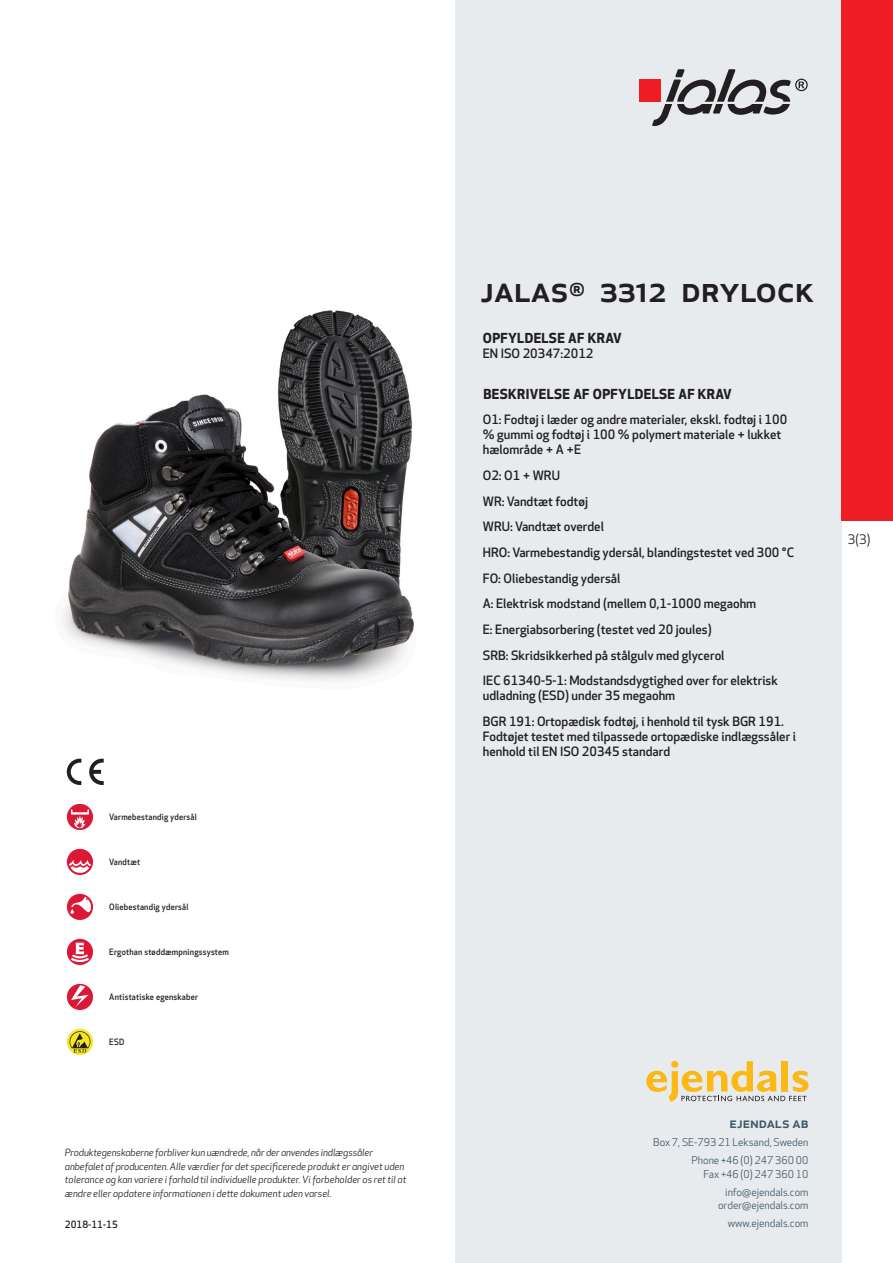
<style>
.page{position:relative;width:893px;height:1263px;background:#fff}
.page>*{position:absolute;margin:0;border:0;box-sizing:border-box;transform-origin:0 0}
.prodname{font:500 36px "Apex New";color:#231f20}
.t1{font:500 15px "Apex New";color:#405968}
.Funktion_body{font:700 13.5px "Apex New";letter-spacing:.025em;color:#231f20}
.t2{font:12.75px "Apex New";color:#231f20}
.Funktion_body-2{font:500 12.6px/15px "Apex New";color:#231f20}
.t3{font:10.5px/18px "Apex New";color:#405968;text-align:right}
.t4{font:italic 9.75px/13.5px "Apex New";color:#231f20}
.t5{font:500 9.75px "Apex New";color:#231f20}
.Artikel{font:500 8.55px "Apex New";letter-spacing:.025em;color:#231f20;scale:.95 1}
</style>
<div class="page">
<div style="left:455px;top:0;width:387px;height:1263px;background:#e8ebee"></div>
<svg style="left:646px;top:1061px;width:162px;height:40px"></svg>
<img style="left:64px;top:310px;width:350px;height:371px">
<div style="left:842px;top:0;width:51px;height:520px;background:#ee1d23"></div>
<div style="left:67px;top:804px;width:26px;height:26px;background:#db1836;border-radius:50%"></div>
<svg style="left:71px;top:809px;width:18px;height:19px"></svg>
<div style="left:67px;top:849px;width:26px;height:26px;background:#db1836;border-radius:50%"></div>
<svg style="left:69px;top:860px;width:22px;height:13px"></svg>
<div style="left:67px;top:894px;width:26px;height:26px;background:#db1836;border-radius:50%"></div>
<svg style="left:70px;top:897px;width:21px;height:17px"></svg>
<svg style="left:67px;top:939px;width:26px;height:26px"></svg>
<svg style="left:69px;top:943px;width:22px;height:20px"></svg>
<div style="left:67px;top:984px;width:26px;height:26px;background:#db1836;border-radius:50%"></div>
<svg style="left:71px;top:985px;width:18px;height:22px"></svg>
<svg style="left:67px;top:1029px;width:26px;height:26px"></svg>
<svg style="left:70px;top:1031px;width:20px;height:22px"></svg>
<svg style="left:89px;top:759px;width:15px;height:26px"></svg>
<svg style="left:67px;top:759px;width:14px;height:26px"></svg>
<div style="left:639px;top:80px;width:22px;height:22px;background:#ee1d23"></div>
<svg style="left:652px;top:69px;width:156px;height:57px"></svg>
<p class="Artikel" style="left:109px;top:811px;width:94px">Varmebestandig ydersål</p>
<p class="Artikel" style="left:109px;top:856px;width:34px">Vandtæt</p>
<p class="Artikel" style="left:109px;top:901px;width:85px">Oliebestandig ydersål</p>
<p class="Artikel" style="left:109px;top:946px;width:128px">Ergothan støddæmpningssystem</p>
<p class="Artikel" style="left:109px;top:991px;width:95px">Antistatiske egenskaber</p>
<p class="Artikel" style="left:109px;top:1036px;width:17px">ESD</p>
<p class="t4" style="left:65px;top:1146px;width:343px">Produktegenskaberne forbliver kun uændrede, når der anvendes indlægssåler anbefalet af producenten. Alle værdier for det specificerede produkt er angivet uden tolerance og kan variere i forhold til individuelle produkter. Vi forbeholder os ret til at ændre eller opdatere informationen i dette dokument uden varsel.</p>
<p class="t5" style="left:65px;top:1218px;width:54px">2018-11-15</p>
<p class="prodname" style="left:480px;top:265px;width:336px">JALAS<sup>®</sup> 3312 Drylock</p>
<p class="Funktion_body" style="left:483px;top:328px;width:140px">OPFYLDELSE AF KRAV</p>
<p class="Funktion_body-2" style="left:483px;top:346px;width:112px">EN ISO 20347:2012</p>
<p class="Funktion_body" style="left:483px;top:384px;width:250px">BESKRIVELSE AF OPFYLDELSE AF KRAV</p>
<p class="Funktion_body-2" style="left:483px;top:412px;width:306px">O1: Fodtøj i læder og andre materialer, ekskl. fodtøj i 100 % gummi og fodtøj i 100 % polymert materiale + lukket hælområde + A +E</p>
<p class="Funktion_body-2" style="left:483px;top:468px;width:79px">O2: O1 + WRU</p>
<p class="Funktion_body-2" style="left:483px;top:493px;width:107px">WR: Vandtæt fodtøj</p>
<p class="Funktion_body-2" style="left:483px;top:519px;width:123px">WRU: Vandtæt overdel</p>
<p class="Funktion_body-2" style="left:483px;top:545px;width:313px">HRO: Varmebestandig ydersål, blandingstestet ved 300 °C</p>
<p class="Funktion_body-2" style="left:483px;top:570px;width:139px">FO: Oliebestandig ydersål</p>
<p class="Funktion_body-2" style="left:483px;top:596px;width:275px">A: Elektrisk modstand (mellem 0,1-1000 megaohm</p>
<p class="Funktion_body-2" style="left:483px;top:622px;width:230px">E: Energiabsorbering (testet ved 20 joules)</p>
<p class="Funktion_body-2" style="left:483px;top:647px;width:243px">SRB: Skridsikkerhed på stålgulv med glycerol</p>
<p class="Funktion_body-2" style="left:483px;top:673px;width:297px">IEC 61340-5-1: Modstandsdygtighed over for elektrisk udladning (ESD) under 35 megaohm</p>
<p class="Funktion_body-2" style="left:483px;top:713px;width:315px">BGR 191: Ortopædisk fodtøj, i henhold til tysk BGR 191.<br>Fodtøjet testet med tilpassede ortopædiske indlægssåler i henhold til EN ISO 20345 standard</p>
<p class="t2" style="left:848px;top:531px;width:24px">3(3)</p>
<p class="t1" style="left:729px;top:1113px;width:80px">ejendals ab</p>
<p class="t3" style="left:653px;top:1133px;width:157px">Box 7, SE-793 21 Leksand, Sweden<br>Phone +46 (0) 247 360 00</p>
<p class="t3" style="left:703px;top:1165px;width:107px">Fax +46 (0) 247 360 10 info@ejendals.com</p>
<p class="t3" style="left:718px;top:1196px;width:92px">order@ejendals.com</p>
<p class="t3" style="left:728px;top:1215px;width:82px">www.ejendals.com</p>
</div>
